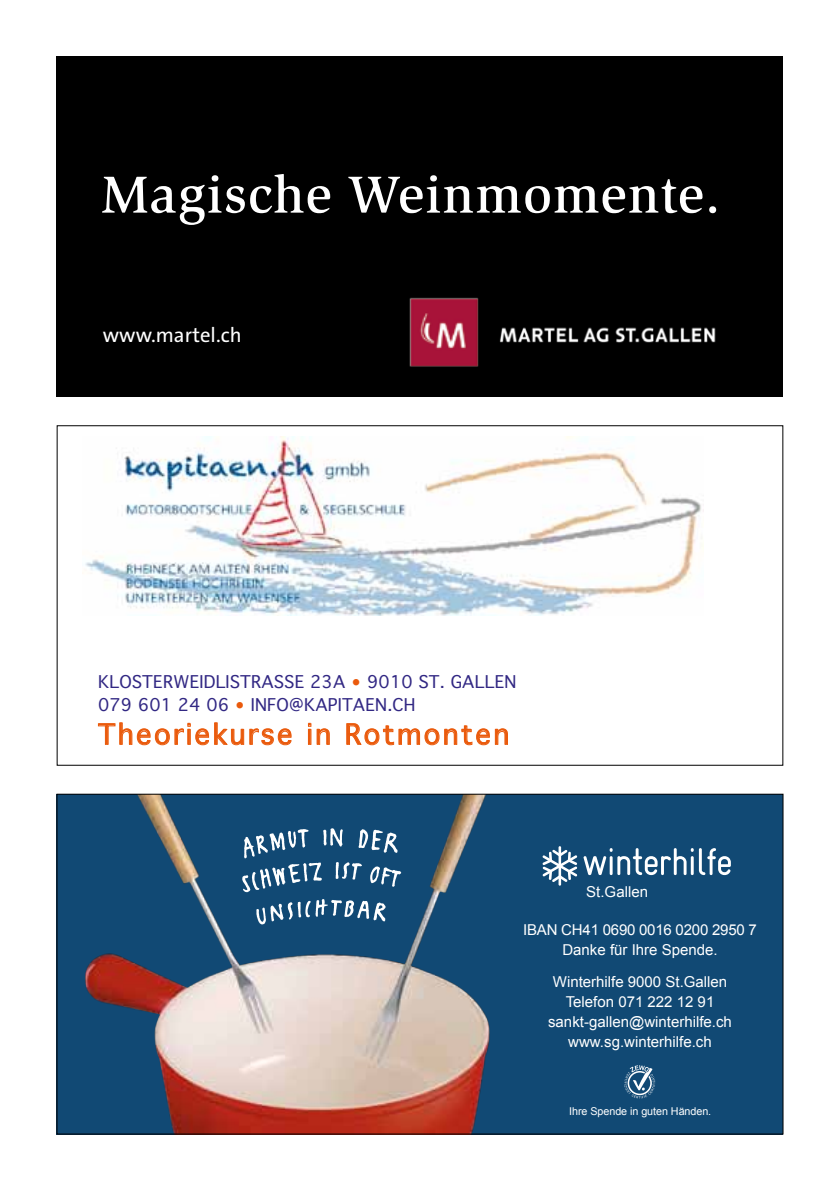
<style>
.page{position:relative;width:840px;height:1191px;background:#fff}
.page>*{position:absolute;margin:0;border:0;box-sizing:border-box;transform-origin:0 0}
.t1{font:500 53.8px "Slimbach EF";letter-spacing:.025em;color:#fff}
.t2{font:27px "Geneva";letter-spacing:.09em;color:#ea5a0c}
.t3{font:20.6px "The Sans B W5 Plain";color:#fff}
.t4{font:16.8px/22.6px "Geneva";letter-spacing:.01em;color:#312783}
.t5{font:15px/20px "Arial";color:#fff;text-align:center}
.t6{font:10.8px "Arial";letter-spacing:-.005em;color:#fff}
.s1{font-size:15.2px;color:#ea5a0c}
</style>
<div class="page">
<div style="left:57px;top:57px;width:725px;height:340px;background:#000"></div>
<img style="left:409px;top:297px;width:307px;height:70px">
<img style="left:85px;top:436px;width:618px;height:180px">
<svg style="left:98px;top:722px;width:193px;height:23px"></svg>
<svg style="left:308px;top:723px;width:22px;height:22px"></svg>
<svg style="left:346px;top:723px;width:162px;height:22px"></svg>
<div style="left:57px;top:794px;width:725px;height:340px;background:#114974"></div>
<img style="left:85px;top:796px;width:405px;height:336px">
<svg style="left:624px;top:1065px;width:31px;height:33px"></svg>
<svg style="left:583px;top:848px;width:147px;height:27px"></svg>
<hr style="left:558px;top:846px;width:2px;height:39px;background:#fff">
<svg style="left:542px;top:849px;width:35px;height:33px"></svg>
<svg style="left:256px;top:899px;width:129px;height:25px"></svg>
<svg style="left:242px;top:828px;width:159px;height:64px"></svg>
<h1 class="t1" style="left:101px;top:165px;width:620px">Magische Weinmomente.</h1>
<h3 class="t3" style="left:103px;top:322px;width:140px">www.martel.ch</h3>
<p class="t4" style="left:98px;top:670px;width:419px">KLOSTERWEIDLISTRASSE 23A <span class="s1">•</span> 9010 ST. GALLEN<br>079 601 24 06 <span class="s1">•</span> INFO@KAPITAEN.CH</p>
<h2 class="t2" style="left:98px;top:711px;width:412px">Theoriekurse in Rotmonten</h2>
<p class="t5" style="left:586px;top:881px;width:63px">St.Gallen</p>
<p class="t5" style="left:523px;top:920px;width:235px">IBAN CH41 0690 0016 0200 2950 7<br>Danke für Ihre Spende.</p>
<p class="t5" style="left:548px;top:971px;width:185px">Winterhilfe 9000 St.Gallen<br>Telefon 071 222 12 91 sankt-gallen@winterhilfe.ch www.sg.winterhilfe.ch</p>
<p class="t6" style="left:569px;top:1103px;width:143px">Ihre Spende in guten Händen.</p>
</div>
